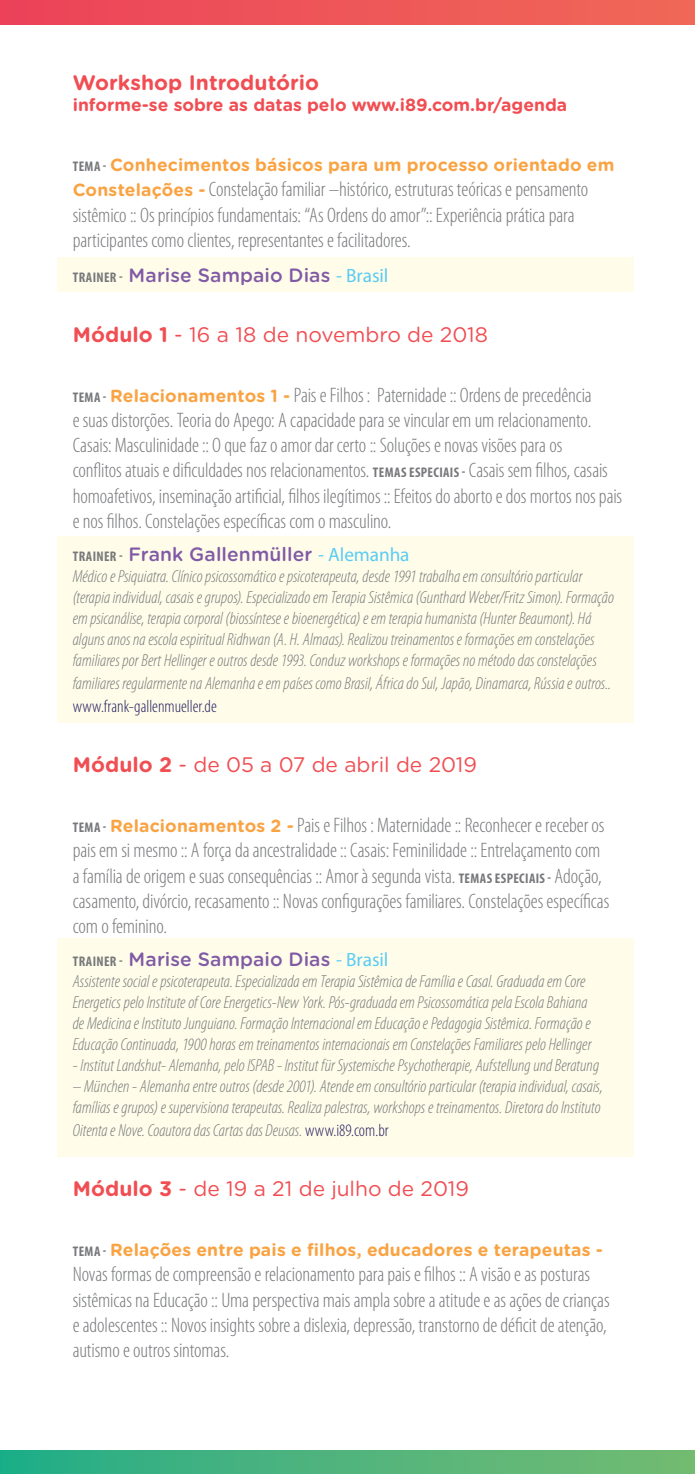
<style>
.page{position:relative;width:695px;height:1474px;background:#fff}
.page>*{position:absolute;margin:0;border:0;box-sizing:border-box;transform-origin:0 0}
.t1{font:300 condensed 21px/25.2px "Myriad Pro";letter-spacing:-.005em;color:#77787b}
.t2{font:21px "Gotham Rounded";color:#f04e53}
.t3{font:700 21px "Gotham Rounded";color:#f04e53}
.t4{font:500 19.25px "Gotham Rounded";letter-spacing:.005em;color:#815aa5}
.t5{font:italic 300 condensed 17.5px/21px "Myriad Pro";color:#77787b}
.t6{font:700 17.5px "Gotham Rounded";letter-spacing:.01em;color:#f9a343}
.t7{font:700 17.5px "Gotham Rounded";color:#f04e53}
.t8{font:300 condensed 17.5px "Myriad Pro";color:#262262}
.s1{font-family:"Myriad Pro";font-stretch:condensed;font-size:14px;color:#77787b}
.s2{font-family:"Gotham Rounded";font-weight:700;font-stretch:normal;font-size:17.5px;color:#f9a343}
.s3{font-family:"Myriad Pro";font-weight:700;font-stretch:condensed;font-size:14px;color:#77787b}
.s4{font-family:"Myriad Pro";font-weight:400;color:#5bcbf5}
.s5{font-weight:700}
.s6{font-weight:700;font-size:14px}
.s7{font-style:normal;color:#262262}
</style>
<div class="page">
<div style="left:57px;top:536px;width:577px;height:186px;background:#fffde9"></div>
<div style="left:57px;top:257px;width:577px;height:35px;background:#fffde9"></div>
<div style="left:57px;top:938px;width:577px;height:218px;background:#fffde9"></div>
<div style="left:0;top:0;width:694px;height:24px;background:linear-gradient(to right,#ec4359,#f06957)"></div>
<div style="left:0;top:1450px;width:694px;height:23px;background:linear-gradient(to right,#24ad88,#77bb72)"></div>
<p class="t3" style="left:73px;top:67px;width:248px">Workshop Introdutório</p>
<p class="t7" style="left:73px;top:92px;width:496px">informe-se sobre as datas pelo www.i89.com.br/agenda</p>
<p class="t6" style="left:73px;top:152px;width:543px"><span class="s1">TEMA -</span> Conhecimentos básicos para um processo orientado em</p>
<p class="t1" style="left:73px;top:177px;width:517px"><span class="s2">Constelações -</span> Constelação familiar –histórico, estruturas teóricas e pensamento sistêmico :: Os princípios fundamentais: “As Ordens do amor”:: Experiência prática para participantes como clientes, representantes e facilitadores.</p>
<p class="t4" style="left:73px;top:261px;width:317px"><span class="s3">TRAINER -</span> Marise Sampaio Dias <span class="s4">- Brasil</span></p>
<p class="t2" style="left:73px;top:320px;width:417px"><span class="s5">Módulo 1</span> - 16 a 18 de novembro de 2018</p>
<p class="t1" style="left:73px;top:383px;width:551px"><span class="s6">TEMA -</span> <span class="s2">Relacionamentos 1 -</span> Pais e Filhos : Paternidade :: Ordens de precedência<br>e suas distorções. Teoria do Apego: A capacidade para se vincular em um relacionamento.<br>Casais: Masculinidade :: O que faz o amor dar certo :: Soluções e novas visões para os<br>conflitos atuais e dificuldades nos relacionamentos. <span class="s6">TEMAS ESPECIAIS -</span> Casais sem filhos, casais homoafetivos, inseminação artificial, filhos ilegítimos :: Efeitos do aborto e dos mortos nos pais e nos filhos. Constelações específicas com o masculino.</p>
<p class="t4" style="left:73px;top:540px;width:338px"><span class="s3">TRAINER -</span> Frank Gallenmüller <span class="s4">- Alemanha</span></p>
<p class="t5" style="left:73px;top:566px;width:542px">Médico e Psiquiatra. Clínico psicossomático e psicoterapeuta, desde 1991 trabalha em consultório particular (terapia individual, casais e grupos). Especializado em Terapia Sistêmica (Gunthard Weber/Fritz Simon). Formação em psicanálise, terapia corporal (biossíntese e bioenergética) e em terapia humanista (Hunter Beaumont). Há alguns anos na escola espiritual Ridhwan (A. H. Almaas). Realizou treinamentos e formações em constelações familiares por Bert Hellinger e outros desde 1993. Conduz workshops e formações no método das constelações</p>
<p class="t5" style="left:73px;top:673px;width:540px">familiares regularmente na Alemanha e em países como Brasil, África do Sul, Japão, Dinamarca, Rússia e outros..</p>
<p class="t8" style="left:73px;top:697px;width:145px">www.frank-gallenmueller.de</p>
<p class="t2" style="left:73px;top:750px;width:406px"><span class="s5">Módulo 2</span> - de 05 a 07 de abril de 2019</p>
<p class="t1" style="left:73px;top:813px;width:538px"><span class="s6">TEMA -</span> <span class="s2">Relacionamentos 2 -</span> Pais e Filhos : Maternidade :: Reconhecer e receber os pais em si mesmo :: A força da ancestralidade :: Casais: Feminilidade :: Entrelaçamento com a família de origem e suas consequências :: Amor à segunda vista. <span class="s6">TEMAS ESPECIAIS -</span> Adoção, casamento, divórcio, recasamento :: Novas configurações familiares. Constelações específicas com o feminino.</p>
<p class="t4" style="left:73px;top:945px;width:317px"><span class="s3">TRAINER -</span> Marise Sampaio Dias <span class="s4">- Brasil</span></p>
<p class="t5" style="left:73px;top:971px;width:520px">Assistente social e psicoterapeuta. Especializada em Terapia Sistêmica de Família e Casal. Graduada em Core Energetics pelo Institute of Core Energetics-New York. Pós-graduada em Psicossomática pela Escola Bahiana de Medicina e Instituto Junguiano. Formação Internacional em Educação e Pedagogia Sistêmica. Formação e Educação Continuada, 1900 horas em treinamentos internacionais em Constelações Familiares pelo Hellinger</p>
<p class="t5" style="left:73px;top:1055px;width:528px">- Institut Landshut- Alemanha, pelo ISPAB - Institut für Systemische Psychotherapie, Aufstellung und Beratung</p>
<p class="t5" style="left:73px;top:1076px;width:532px">– München - Alemanha entre outros (desde 2001). Atende em consultório particular (terapia individual, casais, famílias e grupos) e supervisiona terapeutas. Realiza palestras, workshops e treinamentos. Diretora do Instituto</p>
<p class="t5" style="left:73px;top:1120px;width:317px">Oitenta e Nove. Coautora das Cartas das Deusas. <span class="s7">www.i89.com.br</span></p>
<p class="t2" style="left:73px;top:1174px;width:398px"><span class="s5">Módulo 3</span> - de 19 a 21 de julho de 2019</p>
<p class="t6" style="left:73px;top:1236px;width:531px"><span class="s1">TEMA -</span> Relações entre pais e filhos, educadores e terapeutas -</p>
<p class="t1" style="left:73px;top:1262px;width:538px">Novas formas de compreensão e relacionamento para pais e filhos :: A visão e as posturas sistêmicas na Educação :: Uma perspectiva mais ampla sobre a atitude e as ações de crianças e adolescentes :: Novos insights sobre a dislexia, depressão, transtorno de déficit de atenção, autismo e outros sintomas.</p>
</div>
